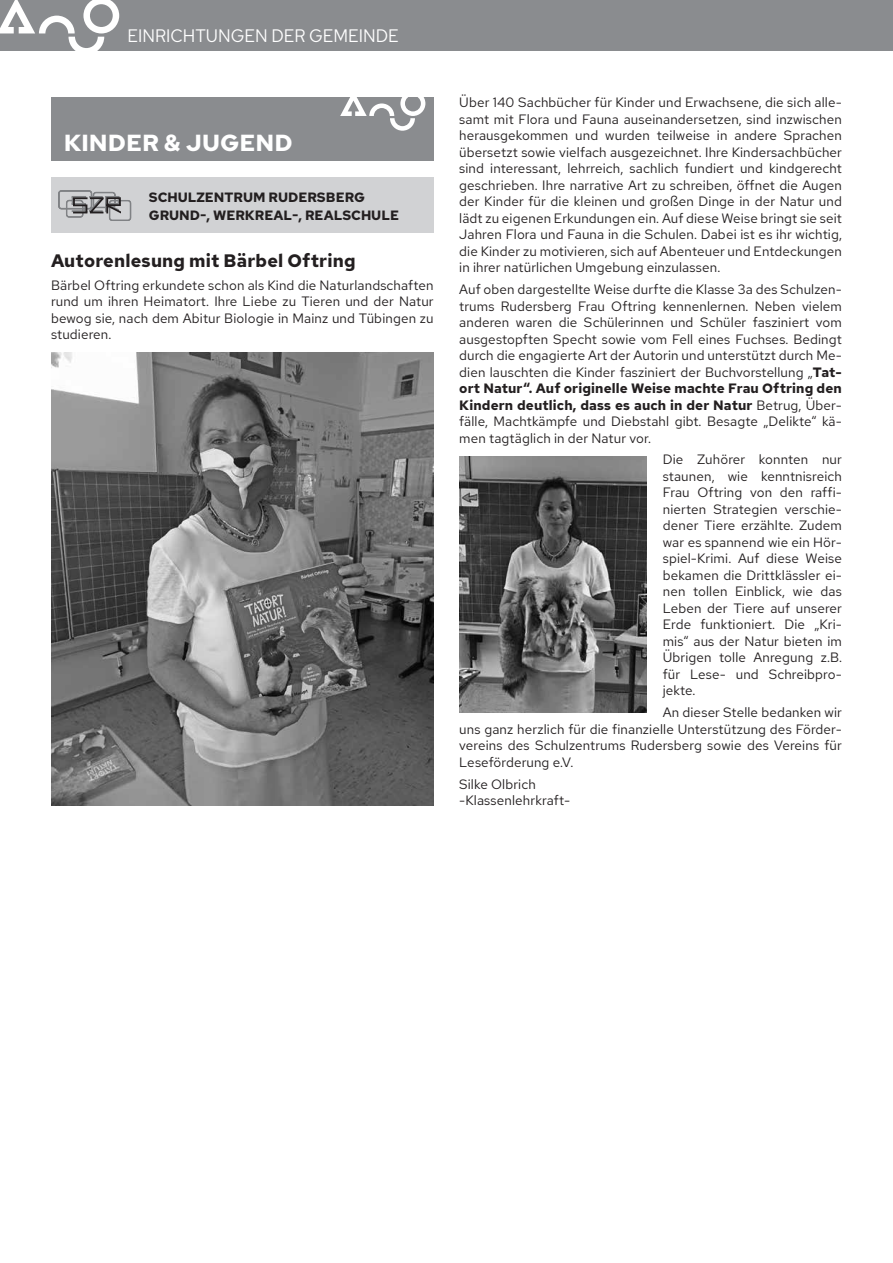
<style>
.page{position:relative;width:893px;height:1263px;background:#fff}
.page>*{position:absolute;margin:0;border:0;box-sizing:border-box;transform-origin:0 0}
.t1{font:700 23.25px "Red Hat Text";color:#fff}
.t2{font:700 18px "Red Hat Text";letter-spacing:.01em;color:#231f20}
.t3{font:18px "Red Hat Text";color:#fff;scale:.95 1}
.t4{font:13.5px/16.5px "Red Hat Text";letter-spacing:.01em;color:#231f20;text-align:justify}
.t5{font:700 13.5px/18px "Red Hat Text";color:#231f20}
.s1{font-weight:700}
</style>
<div class="page">
<div style="left:0;top:0;width:893px;height:51px;background:#8a8c8f"></div>
<svg style="left:0;top:0;width:119px;height:51px"></svg>
<div style="left:51px;top:97px;width:383px;height:64px;background:#8a8c8f"></div>
<svg style="left:340px;top:97px;width:85px;height:34px"></svg>
<div style="left:51px;top:177px;width:382px;height:55px;background:#d1d2d4"></div>
<div style="left:58px;top:190px;width:34px;height:19px;border:1px solid #808285;border-radius:3px"></div>
<div style="left:109px;top:200px;width:22px;height:21px;border:1px solid #808285;border-radius:3px"></div>
<svg style="left:59px;top:191px;width:72px;height:29px"></svg>
<img style="left:51px;top:353px;width:383px;height:452px">
<img style="left:459px;top:457px;width:187px;height:255px">
<h2 class="t3" style="left:128px;top:24px;width:287px">EINRICHTUNGEN DER GEMEINDE</h2>
<h1 class="t1" style="left:64px;top:128px;width:230px">KINDER &amp; JUGEND</h1>
<p class="t5" style="left:149px;top:188px;width:252px">SCHULZENTRUM RUDERSBERG<br>GRUND-, WERKREAL-, REALSCHULE</p>
<h2 class="t2" style="left:51px;top:249px;width:306px">Autorenlesung mit Bärbel Oftring</h2>
<p class="t4" style="left:51px;top:277px;width:384px">Bärbel Oftring erkundete schon als Kind die Naturlandschaften rund um ihren Heimatort. Ihre Liebe zu Tieren und der Natur bewog sie, nach dem Abitur Biologie in Mainz und Tübingen zu studieren.</p>
<p class="t4" style="left:459px;top:94px;width:384px">Über 140 Sachbücher für Kinder und Erwachsene, die sich alle&shy;samt mit Flora und Fauna auseinandersetzen, sind inzwischen herausgekommen und wurden teilweise in andere Sprachen übersetzt sowie vielfach ausgezeichnet. Ihre Kindersachbücher sind interessant, lehrreich, sachlich fundiert und kindgerecht geschrieben. Ihre narrative Art zu schreiben, öffnet die Augen der Kinder für die kleinen und großen Dinge in der Natur und lädt zu eigenen Erkundungen ein. Auf diese Weise bringt sie seit Jahren Flora und Fauna in die Schulen. Dabei ist es ihr wichtig, die Kinder zu motivieren, sich auf Abenteuer und Entdeckungen in ihrer natürlichen Umgebung einzulassen.</p>
<p class="t4" style="left:459px;top:281px;width:384px">Auf oben dargestellte Weise durfte die Klasse 3a des Schulzen&shy;trums Rudersberg Frau Oftring kennenlernen. Neben vielem anderen waren die Schülerinnen und Schüler fasziniert vom ausgestopften Specht sowie vom Fell eines Fuchses. Bedingt durch die engagierte Art der Autorin und unterstützt durch Me&shy;dien lauschten die Kinder fasziniert der Buchvorstellung „<span class="s1">Tat&shy;ort Natur“. Auf originelle Weise machte Frau Oftring den Kindern deutlich, dass es auch in der Natur</span> Betrug, Über&shy;fälle, Machtkämpfe und Diebstahl gibt. Besagte „Delikte“ kä&shy;men tagtäglich in der Natur vor.</p>
<p class="t4" style="left:663px;top:451px;width:181px">Die Zuhörer konnten nur staunen, wie kenntnisreich Frau Oftring von den raffi&shy;nierten Strategien verschie&shy;dener Tiere erzählte. Zudem war es spannend wie ein Hör&shy;spiel-Krimi. Auf diese Weise bekamen die Drittklässler ei&shy;nen tollen Einblick, wie das Leben der Tiere auf unserer Erde funktioniert. Die „Kri&shy;mis“ aus der Natur bieten im Übrigen tolle Anregung z.B. für Lese- und Schreibpro&shy;jekte.</p>
<p class="t4" style="left:459px;top:704px;width:384px;text-indent:204px">An dieser Stelle bedanken wir uns ganz herzlich für die finanzielle Unterstützung des Förder&shy;vereins des Schulzentrums Rudersberg sowie des Vereins für Leseförderung e.V.</p>
<p class="t4" style="left:459px;top:775px;width:113px">Silke Olbrich -Klassenlehrkraft-</p>
</div>
